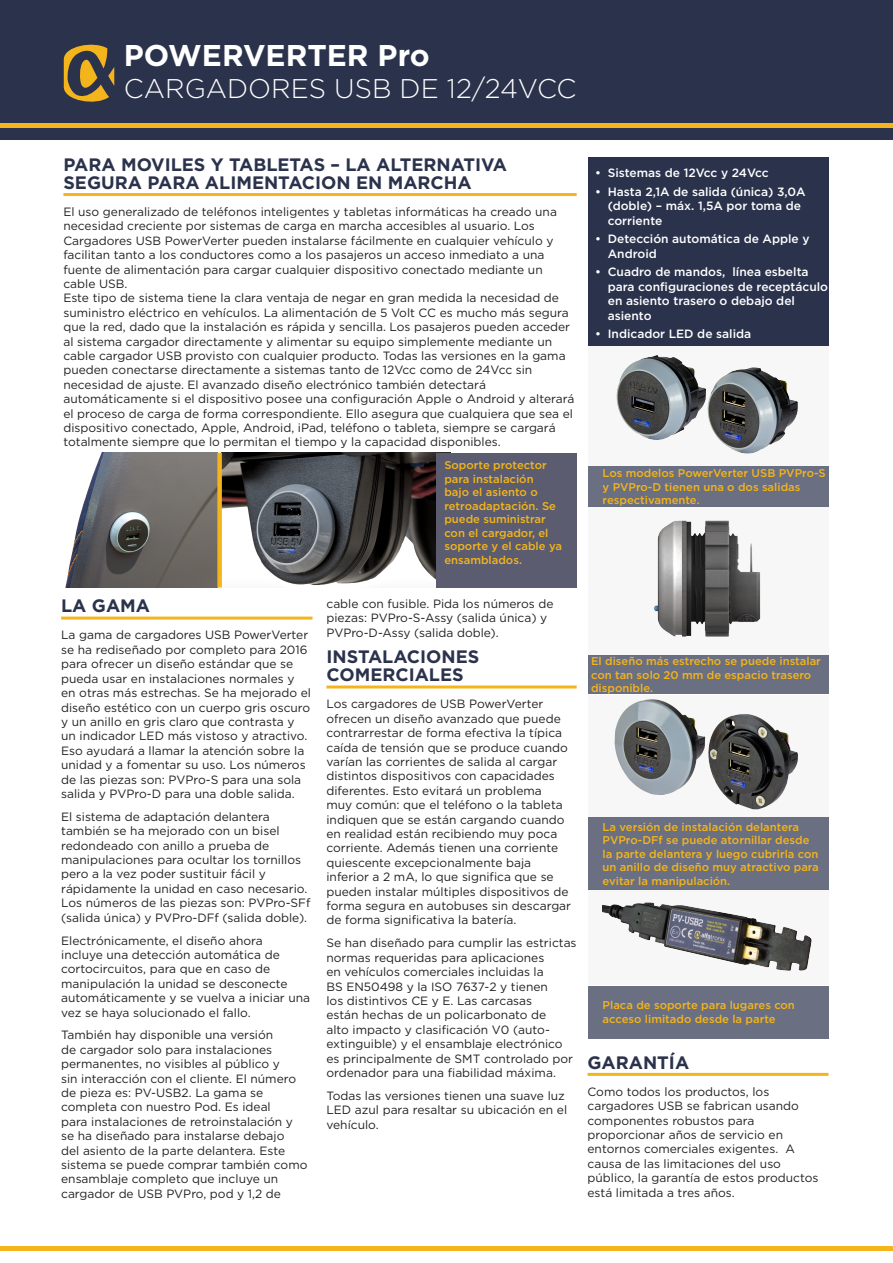
<style>
.page{position:relative;width:893px;height:1263px;background:#fff}
.page>*{position:absolute;margin:0;border:0;box-sizing:border-box;transform-origin:0 0}
.Header_heading{font:700 30px "Gotham";color:#fff}
.Header_subheading{font:300 27px "Gotham";color:#fff}
.Subheading_A{font:700 18px/18px "Gotham";color:#2b324c}
._2_body_copy{font:12px/14.4px "Gotham";color:#231f20}
.body_copy_last_para{font:12px/14.4px "Gotham";color:#231f20}
.t1{font:500 12px/14.4px "Gotham";color:#fff}
.Body_Copy{font:500 11.25px/13.5px "Gotham";color:#f3b51b}
</style>
<div class="page">
<div style="left:0;top:0;width:893px;height:140px;background:#2b324c"></div>
<hr style="left:0;top:123px;width:893px;height:4px;background:#f3b51b">
<svg style="left:64px;top:45px;width:50px;height:57px"></svg>
<hr style="left:0;top:1246px;width:893px;height:4px;background:#f3b51b">
<hr style="left:63px;top:193px;width:514px;height:3px;background:#f3b51b">
<hr style="left:61px;top:617px;width:252px;height:3px;background:#f3b51b">
<hr style="left:326px;top:685px;width:251px;height:3px;background:#f3b51b">
<div style="left:587px;top:158px;width:241px;height:211px;background:#2b324c"></div>
<div style="left:587px;top:986px;width:241px;height:52px;background:#6b6f82"></div>
<div style="left:587px;top:890px;width:241px;height:95px;background:#f7f7f8"></div>
<img style="left:603px;top:902px;width:208px;height:69px">
<img style="left:222px;top:453px;width:214px;height:132px">
<img style="left:65px;top:453px;width:152px;height:134px">
<div style="left:217px;top:453px;width:5px;height:134px;background:#f3b51b"></div>
<div style="left:436px;top:453px;width:141px;height:134px;background:#5c5c70"></div>
<div style="left:587px;top:507px;width:241px;height:149px;background:#f7f7f8"></div>
<img style="left:654px;top:520px;width:107px;height:117px">
<div style="left:587px;top:346px;width:241px;height:120px;background:#f7f7f8"></div>
<img style="left:617px;top:355px;width:181px;height:99px">
<div style="left:587px;top:695px;width:241px;height:122px;background:#f7f7f8"></div>
<img style="left:615px;top:700px;width:183px;height:110px">
<div style="left:587px;top:466px;width:241px;height:41px;background:#6b6f82"></div>
<div style="left:587px;top:656px;width:241px;height:38px;background:#6b6f82"></div>
<div style="left:587px;top:817px;width:241px;height:72px;background:#6b6f82"></div>
<hr style="left:587px;top:1073px;width:241px;height:3px;background:#f3b51b">
<p class="Header_heading" style="left:124px;top:38px;width:307px">POWERVERTER Pro</p>
<p class="Header_subheading" style="left:124px;top:74px;width:454px">CARGADORES USB DE 12/24VCC</p>
<p class="Subheading_A" style="left:63px;top:155px;width:445px">PARA MOVILES Y TABLETAS – LA ALTERNATIVA<br>SEGURA PARA ALIMENTACION EN MARCHA</p>
<p class="body_copy_last_para" style="left:63px;top:204px;width:513px">El uso generalizado de teléfonos inteligentes y tabletas informáticas ha creado una necesidad creciente por sistemas de carga en marcha accesibles al usuario. Los Cargadores USB PowerVerter pueden instalarse fácilmente en cualquier vehículo y facilitan tanto a los conductores como a los pasajeros un acceso inmediato a una fuente de alimentación para cargar cualquier dispositivo conectado mediante un cable USB.<br>Este tipo de sistema tiene la clara ventaja de negar en gran medida la necesidad de suministro eléctrico en vehículos. La alimentación de 5 Volt CC es mucho más segura que la red, dado que la instalación es rápida y sencilla. Los pasajeros pueden acceder al sistema cargador directamente y alimentar su equipo simplemente mediante un cable cargador USB provisto con cualquier producto. Todas las versiones en la gama pueden conectarse directamente a sistemas tanto de 12Vcc como de 24Vcc sin necesidad de ajuste. El avanzado diseño electrónico también detectará automáticamente si el dispositivo posee una configuración Apple o Android y alterará el proceso de carga de forma correspondiente. Ello asegura que cualquiera que sea el dispositivo conectado, Apple, Android, iPad, teléfono o tableta, siempre se cargará totalmente siempre que lo permitan el tiempo y la capacidad disponibles.</p>
<p class="Body_Copy" style="left:444px;top:458px;width:119px">Soporte protector para instalación<br>bajo el asiento o retroadaptación. Se puede suministrar con el cargador, el soporte y el cable ya ensamblados.</p>
<p class="t1" style="left:595px;top:165px;width:175px">• Sistemas de 12Vcc y 24Vcc</p>
<p class="t1" style="left:608px;top:184px;width:199px;text-indent:-13px">• Hasta 2,1A de salida (única) 3,0A (doble) – máx. 1,5A por toma de corriente</p>
<p class="t1" style="left:608px;top:231px;width:203px;text-indent:-13px">• Detección automática de Apple y<br>Android</p>
<p class="t1" style="left:608px;top:265px;width:222px;text-indent:-13px">• Cuadro de mandos, línea esbelta para configuraciones de receptáculo en asiento trasero o debajo del asiento</p>
<p class="t1" style="left:595px;top:326px;width:158px">• Indicador LED de salida</p>
<p class="Body_Copy" style="left:603px;top:466px;width:225px">Los modelos PowerVerter USB PVPro-S y PVPro-D tienen una o dos salidas respectivamente.</p>
<p class="Subheading_A" style="left:61px;top:596px;width:90px">LA GAMA</p>
<p class="_2_body_copy" style="left:61px;top:628px;width:251px">La gama de cargadores USB PowerVerter se ha rediseñado por completo para 2016 para ofrecer un diseño estándar que se pueda usar en instalaciones normales y en otras más estrechas. Se ha mejorado el diseño estético con un cuerpo gris oscuro y un anillo en gris claro que contrasta y un indicador LED más vistoso y atractivo.<br>Eso ayudará a llamar la atención sobre la unidad y a fomentar su uso. Los números de las piezas son: PVPro-S para una sola salida y PVPro-D para una doble salida.</p>
<p class="_2_body_copy" style="left:61px;top:809px;width:251px">El sistema de adaptación delantera también se ha mejorado con un bisel redondeado con anillo a prueba de manipulaciones para ocultar los tornillos pero a la vez poder sustituir fácil y rápidamente la unidad en caso necesario.<br>Los números de las piezas son: PVPro-SFf (salida única) y PVPro-DFf (salida doble).</p>
<p class="_2_body_copy" style="left:61px;top:933px;width:250px">Electrónicamente, el diseño ahora<br>incluye una detección automática de cortocircuitos, para que en caso de manipulación la unidad se desconecte automáticamente y se vuelva a iniciar una vez se haya solucionado el fallo.</p>
<p class="_2_body_copy" style="left:61px;top:1028px;width:248px">También hay disponible una versión<br>de cargador solo para instalaciones permanentes, no visibles al público y<br>sin interacción con el cliente. El número de pieza es: PV-USB2. La gama se completa con nuestro Pod. Es ideal<br>para instalaciones de retroinstalación y se ha diseñado para instalarse debajo<br>del asiento de la parte delantera. Este sistema se puede comprar también como ensamblaje completo que incluye un cargador de USB PVPro, pod y 1,2 de</p>
<p class="_2_body_copy" style="left:326px;top:596px;width:229px">cable con fusible. Pida los números de piezas: PVPro-S-Assy (salida única) y<br>PVPro-D-Assy (salida doble).</p>
<p class="Subheading_A" style="left:326px;top:647px;width:154px">INSTALACIONES<br>COMERCIALES</p>
<p class="_2_body_copy" style="left:326px;top:697px;width:246px">Los cargadores de USB PowerVerter ofrecen un diseño avanzado que puede contrarrestar de forma efectiva la típica caída de tensión que se produce cuando varían las corrientes de salida al cargar distintos dispositivos con capacidades diferentes. Esto evitará un problema<br>muy común: que el teléfono o la tableta indiquen que se están cargando cuando en realidad están recibiendo muy poca corriente. Además tienen una corriente quiescente excepcionalmente baja inferior a 2 mA, lo que significa que se pueden instalar múltiples dispositivos de forma segura en autobuses sin descargar de forma significativa la batería.</p>
<p class="_2_body_copy" style="left:326px;top:936px;width:252px">Se han diseñado para cumplir las estrictas normas requeridas para aplicaciones<br>en vehículos comerciales incluidas la<br>BS EN50498 y la ISO 7637-2 y tienen<br>los distintivos CE y E. Las carcasas<br>están hechas de un policarbonato de<br>alto impacto y clasificación V0 (auto&shy;extinguible) y el ensamblaje electrónico es principalmente de SMT controlado por ordenador para una fiabilidad máxima.</p>
<p class="_2_body_copy" style="left:326px;top:1088px;width:242px">Todas las versiones tienen una suave luz<br>LED azul para resaltar su ubicación en el vehículo.</p>
<p class="Body_Copy" style="left:591px;top:654px;width:231px">El diseño más estrecho se puede instalar con tan solo 20 mm de espacio trasero disponible.</p>
<p class="Body_Copy" style="left:603px;top:819px;width:218px">La versión de instalación delantera PVPro-DFf se puede atornillar desde la parte delantera y luego cubrirla con un anillo de diseño muy atractivo para evitar la manipulación.</p>
<p class="Body_Copy" style="left:603px;top:998px;width:194px">Placa de soporte para lugares con acceso limitado desde la parte</p>
<p class="Subheading_A" style="left:587px;top:1053px;width:103px">GARANTÍA</p>
<p class="_2_body_copy" style="left:587px;top:1084px;width:232px">Como todos los productos, los cargadores USB se fabrican usando componentes robustos para proporcionar años de servicio en entornos comerciales exigentes. A causa de las limitaciones del uso público, la garantía de estos productos está limitada a tres años.</p>
</div>
